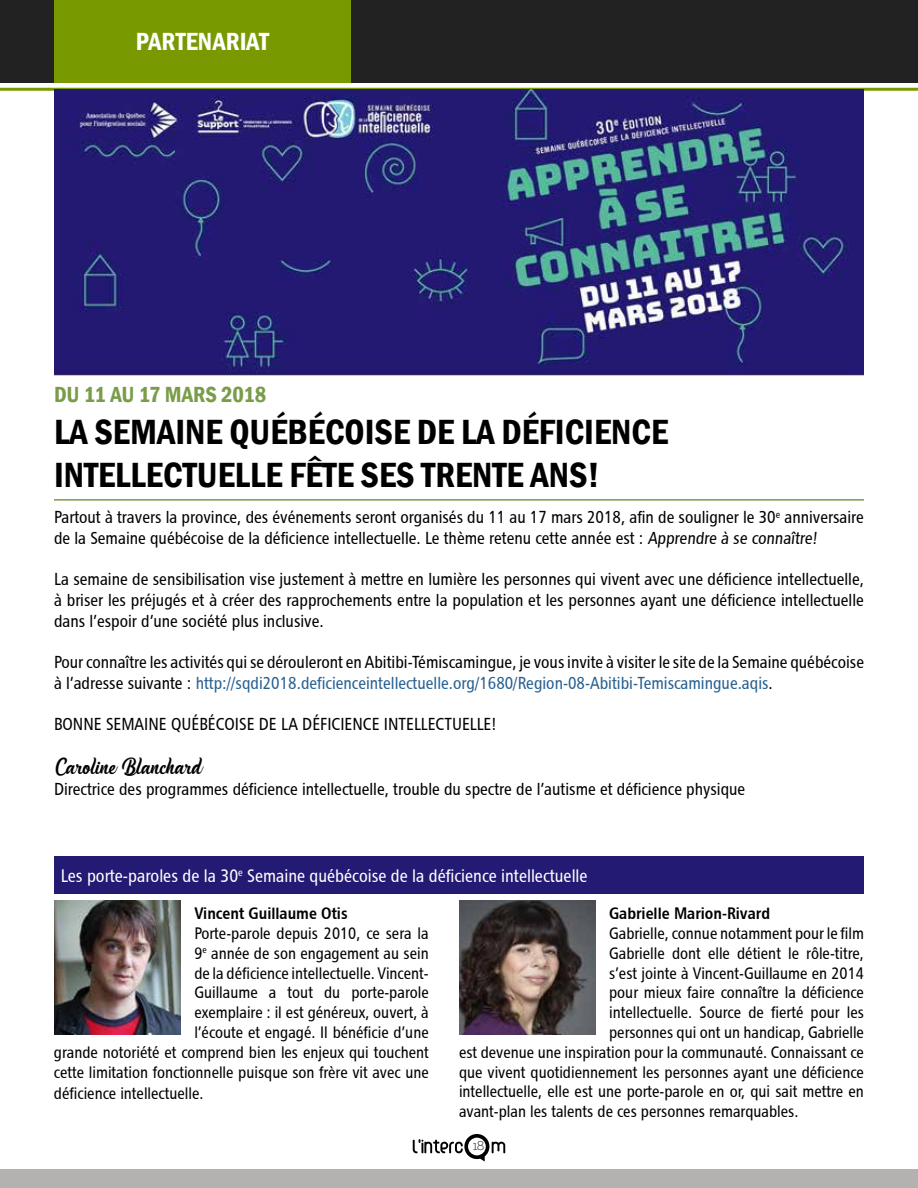
<style>
.page{position:relative;width:918px;height:1188px;background:#fff}
.page>*{position:absolute;margin:0;border:0;box-sizing:border-box;transform-origin:0 0}
.t1{font:600 condensed 36px "Franklin Gothic";color:#000}
.t2{font:600 condensed 25.5px "Franklin Gothic";color:#fff}
.t3{font:600 condensed 22.5px "Franklin Gothic";letter-spacing:-.015em;color:#7a9c49}
.t4{font:19.5px "Handycheera";color:#000}
.t5{font:18px "Chaloult Cond Normal";color:#fff}
.t6{font:17.25px/20.7px "Chaloult Cond Normal";color:#000}
.t7{font:16.5px/19.8px "Chaloult Cond Normal";color:#000;text-align:right}
.t8{font:16.5px "Chaloult Cond Demi Gras Normal";color:#000}
.t9{font:300 15px "Klinic Slab";color:#000}
.s1{color:#276092}
</style>
<div class="page">
<div style="left:0;top:1170px;width:918px;height:18px;background:#b3b2b1"></div>
<div style="left:0;top:0;width:918px;height:82px;background:#232222"></div>
<svg style="left:413px;top:1134px;width:92px;height:28px"></svg>
<div style="left:54px;top:0;width:297px;height:82px;background:#799900"></div>
<hr style="left:0;top:88px;width:918px;height:3px;background:#799900">
<hr style="left:54px;top:499px;width:810px;height:2px;background:#7a9c49">
<img style="left:54px;top:89px;width:809px;height:286px">
<img style="left:54px;top:900px;width:127px;height:134px">
<img style="left:459px;top:900px;width:137px;height:134px">
<div style="left:54px;top:857px;width:810px;height:37px;background:#231a73"></div>
<h2 class="t2" style="left:136px;top:24px;width:135px">PARTENARIAT</h2>
<h3 class="t3" style="left:54px;top:380px;width:125px">DU 11 AU 17 MARS</h3>
<h3 class="t3" style="left:221px;top:380px;width:47px">2018</h3>
<h1 class="t1" style="left:54px;top:408px;width:78px">LA SEMAINE</h1>
<h1 class="t1" style="left:229px;top:408px;width:19px">QUÉBÉCOISE</h1>
<h1 class="t1" style="left:417px;top:408px;width:103px">DELADÉFICIENCE</h1>
<h1 class="t1" style="left:54px;top:451px;width:18px">INTELLECTUELLE</h1>
<h1 class="t1" style="left:289px;top:451px;width:150px">FÊTE SES TRENTE</h1>
<h1 class="t1" style="left:530px;top:451px;width:71px">ANS !</h1>
<p class="t6" style="left:54px;top:507px;width:811px">Partout à travers la province, des événements seront organisés du 11 au 17 mars 2018, afin de souligner le 30<sup>e</sup> anniversaire de la Semaine québécoise de la déficience intellectuelle. Le thème retenu cette année est : Apprendre à se connaître!</p>
<p class="t6" style="left:54px;top:569px;width:812px;text-align:justify">La semaine de sensibilisation vise justement à mettre en lumière les personnes qui vivent avec une déficience intellectuelle, à briser les préjugés et à créer des rapprochements entre la population et les personnes ayant une déficience intellectuelle dans l’espoir d’une société plus inclusive.</p>
<p class="t6" style="left:54px;top:651px;width:812px">Pour connaître les activités qui se dérouleront en Abitibi-Témiscamingue, je vous invite à visiter le site de la Semaine québécoise à l’adresse suivante : <span class="s1">http://sqdi2018.deficienceintellectuelle.org/1680/Region-08-Abitibi-Temiscamingue.aqis</span>.</p>
<p class="t6" style="left:54px;top:714px;width:444px">BONNE SEMAINE QUÉBÉCOISE DE LA DÉFICIENCE INTELLECTUELLE!</p>
<p class="t4" style="left:54px;top:753px;width:149px">Caroline Blanchard</p>
<p class="t6" style="left:54px;top:778px;width:693px">Directrice des programmes déficience intellectuelle, trouble du spectre de l’autisme et déficience physique</p>
<p class="t5" style="left:61px;top:865px;width:528px">Les porte-paroles de la 30<sup>e</sup> Semaine québécoise de la déficience intellectuelle</p>
<p class="t8" style="left:194px;top:903px;width:155px">Vincent Guillaume Otis</p>
<p class="t7" style="left:54px;top:923px;width:376px">Porte-parole depuis 2010, ce sera la<br>9<sup>e</sup> année de son engagement au sein<br>de la déficience intellectuelle. Vincent-<br>Guillaume a tout du porte-parole<br>exemplaire : il est généreux, ouvert, à<br>l’écoute et engagé. Il bénéficie d’une<br>grande notoriété et comprend bien les enjeux qui touchent cette limitation fonctionnelle puisque son frère vit avec une</p>
<p class="t7" style="left:54px;top:1083px;width:151px">déficience intellectuelle.</p>
<p class="t8" style="left:609px;top:903px;width:162px">Gabrielle Marion-Rivard</p>
<p class="t7" style="left:609px;top:923px;width:256px">Gabrielle, connue notamment pour le film</p>
<p class="t7" style="left:609px;top:943px;width:256px">Gabrielle dont elle détient le rôle-titre,</p>
<p class="t7" style="left:609px;top:963px;width:256px">s’est jointe à Vincent-Guillaume en 2014</p>
<p class="t7" style="left:609px;top:982px;width:256px">pour mieux faire connaître la déficience</p>
<p class="t7" style="left:609px;top:1002px;width:256px">intellectuelle. Source de fierté pour les</p>
<p class="t7" style="left:609px;top:1022px;width:256px">personnes qui ont un handicap, Gabrielle</p>
<p class="t7" style="left:459px;top:1042px;width:407px">est devenue une inspiration pour la communauté. Connaissant ce</p>
<p class="t7" style="left:459px;top:1062px;width:406px">que vivent quotidiennement les personnes ayant une déficience</p>
<p class="t7" style="left:459px;top:1081px;width:406px">intellectuelle, elle est une porte-parole en or, qui sait mettre en</p>
<p class="t7" style="left:459px;top:1101px;width:341px">avant-plan les talents de ces personnes remarquables.</p>
<p class="t9" style="left:473px;top:1136px;width:13px">18</p>
</div>
